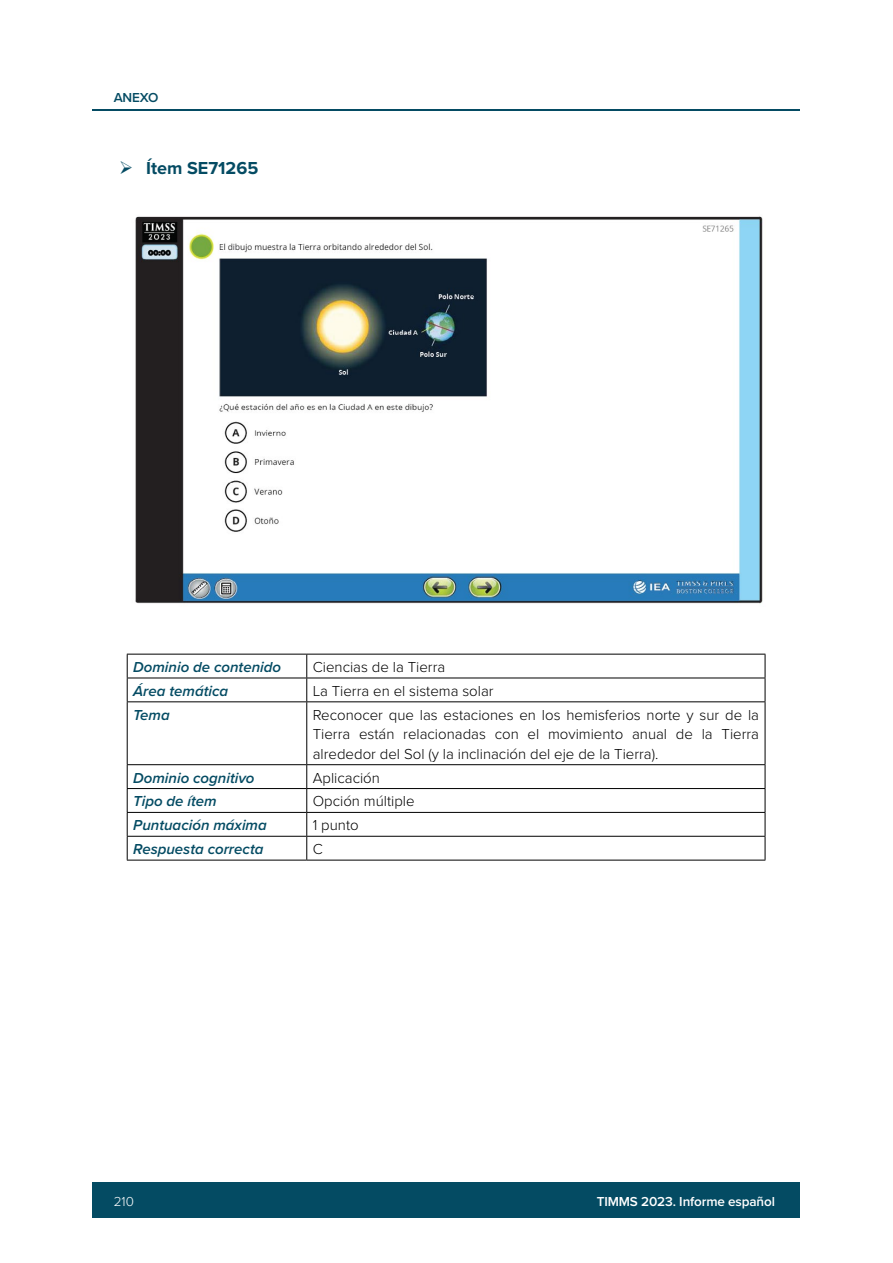
<style>
.page{position:relative;width:893px;height:1263px;background:#fff}
.page>*{position:absolute;margin:0;border:0;box-sizing:border-box;transform-origin:0 0}
.t1{font:700 18px "Proxima Nova";color:#044b63}
.t2{font:300 15px/19.5px "Proxima Nova";color:#000;text-align:justify}
.t3{font:italic 600 15px "Proxima Nova";color:#044b63}
.t4{font:600 13.5px "Proxima Nova";letter-spacing:-.01em;color:#fff}
.t5{font:600 13.5px "Proxima Nova";letter-spacing:-.01em;color:#044b63}
.t6{font:300 13.5px "Proxima Nova";color:#fff}
</style>
<div class="page">
<hr style="left:92px;top:109px;width:708px;height:2px;background:#044b63">
<div style="left:92px;top:1182px;width:708px;height:36px;background:#044b63"></div>
<img style="left:135px;top:216px;width:628px;height:388px">
<hr style="left:127px;top:860px;width:180px;height:1px;background:#000">
<hr style="left:307px;top:860px;width:458px;height:1px;background:#000">
<hr style="left:127px;top:654px;width:180px;height:1px;background:#000">
<hr style="left:307px;top:654px;width:458px;height:1px;background:#000">
<hr style="left:127px;top:678px;width:180px;height:1px;background:#000">
<hr style="left:307px;top:678px;width:458px;height:1px;background:#000">
<hr style="left:127px;top:701px;width:180px;height:1px;background:#000">
<hr style="left:307px;top:701px;width:458px;height:1px;background:#000">
<hr style="left:127px;top:764px;width:180px;height:1px;background:#000">
<hr style="left:307px;top:764px;width:458px;height:1px;background:#000">
<hr style="left:127px;top:788px;width:180px;height:1px;background:#000">
<hr style="left:307px;top:788px;width:458px;height:1px;background:#000">
<hr style="left:127px;top:812px;width:180px;height:1px;background:#000">
<hr style="left:307px;top:812px;width:458px;height:1px;background:#000">
<hr style="left:127px;top:836px;width:180px;height:1px;background:#000">
<hr style="left:307px;top:836px;width:458px;height:1px;background:#000">
<svg style="left:127px;top:654px;width:1px;height:47px"></svg>
<hr style="left:127px;top:702px;width:1px;height:62px;background:#000">
<svg style="left:127px;top:765px;width:1px;height:95px"></svg>
<svg style="left:306px;top:654px;width:1px;height:47px"></svg>
<svg style="left:765px;top:654px;width:1px;height:47px"></svg>
<hr style="left:306px;top:702px;width:1px;height:62px;background:#000">
<hr style="left:765px;top:702px;width:1px;height:62px;background:#000">
<svg style="left:306px;top:765px;width:1px;height:95px"></svg>
<svg style="left:765px;top:765px;width:1px;height:95px"></svg>
<p class="t5" style="left:114px;top:88px;width:46px">ANEXO</p>
<p class="t1" style="left:119px;top:154px;width:141px">➢ Ítem SE71265</p>
<p class="t3" style="left:133px;top:656px;width:149px">Dominio de contenido</p>
<p class="t2" style="left:313px;top:656px;width:134px">Ciencias de la Tierra</p>
<p class="t3" style="left:133px;top:680px;width:97px">Área temática</p>
<p class="t2" style="left:313px;top:680px;width:182px">La Tierra en el sistema solar</p>
<p class="t3" style="left:133px;top:703px;width:38px">Tema</p>
<p class="t2" style="left:313px;top:704px;width:448px">Reconocer que las estaciones en los hemisferios norte y sur de la Tierra están relacionadas con el movimiento anual de la Tierra alrededor del Sol (y la inclinación del eje de la Tierra).</p>
<p class="t3" style="left:133px;top:766px;width:123px">Dominio cognitivo</p>
<p class="t2" style="left:313px;top:767px;width:69px">Aplicación</p>
<p class="t3" style="left:133px;top:790px;width:85px">Tipo de ítem</p>
<p class="t2" style="left:313px;top:791px;width:103px">Opción múltiple</p>
<p class="t3" style="left:133px;top:814px;width:135px">Puntuación máxima</p>
<p class="t2" style="left:313px;top:815px;width:47px">1 punto</p>
<p class="t3" style="left:133px;top:838px;width:132px">Respuesta correcta</p>
<p class="t2" style="left:313px;top:838px;width:12px">C</p>
<p class="t6" style="left:114px;top:1192px;width:22px">210</p>
<p class="t4" style="left:597px;top:1192px;width:180px">TIMMS 2023. Informe español</p>
</div>
